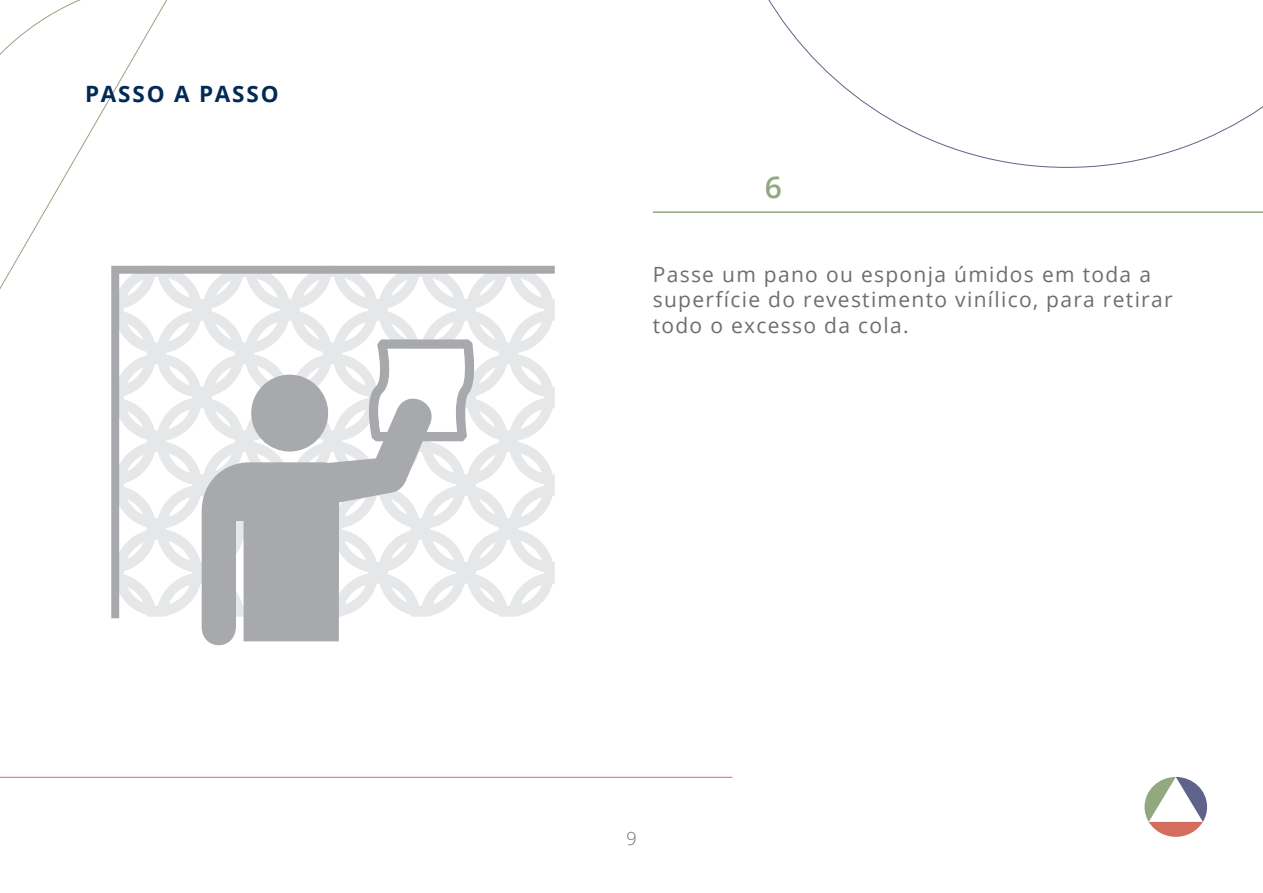
<style>
.page{position:relative;width:1263px;height:893px;background:#fff}
.page>*{position:absolute;margin:0;border:0;box-sizing:border-box;transform-origin:0 0}
.t1{font:600 30px "Open Sans";color:#92a880}
.t2{font:700 22.5px "Open Sans";letter-spacing:.08em;color:#002b54}
.t3{font:21px/25.5px "Open Sans";letter-spacing:.06em;color:#6d6e71}
.t4{font:300 18px "Open Sans";color:#6d6e71}
</style>
<div class="page">
<svg style="left:0;top:0;width:167px;height:290px"></svg>
<hr style="left:0;top:777px;width:732px;height:1px;background:#d56d5f">
<svg style="left:768px;top:0;width:495px;height:168px"></svg>
<hr style="left:653px;top:211px;width:610px;height:2px;background:#92a880">
<svg style="left:1144px;top:777px;width:63px;height:60px"></svg>
<svg style="left:110px;top:264px;width:445px;height:356px"></svg>
<svg style="left:364px;top:339px;width:113px;height:102px"></svg>
<div style="left:251px;top:375px;width:77px;height:76px;background:#a7a9ac;border-radius:50%"></div>
<svg style="left:202px;top:387px;width:237px;height:259px;fill:#a7a9ac"></svg>
<p class="t2" style="left:85px;top:78px;width:195px">PASSO A PASSO</p>
<h1 class="t1" style="left:765px;top:167px;width:19px">6</h1>
<p class="t3" style="left:653px;top:261px;width:521px">Passe um pano ou esponja úmidos em toda a superfície do revestimento vinílico, para retirar todo o excesso da cola.</p>
<p class="t4" style="left:626px;top:826px;width:12px">9</p>
</div>
